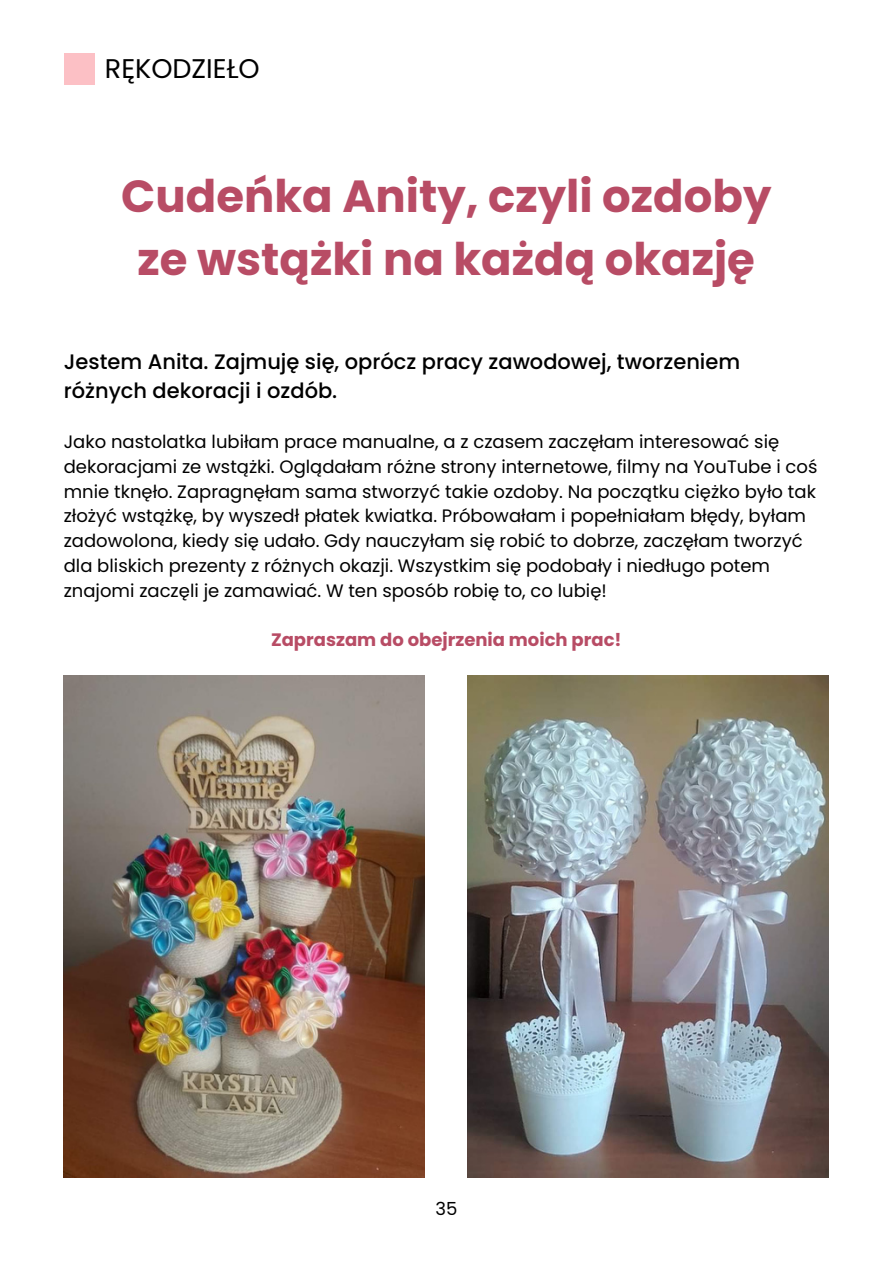
<style>
.page{position:relative;width:893px;height:1264px;background:#fff}
.page>*{position:absolute;margin:0;border:0;box-sizing:border-box;transform-origin:0 0}
.t1{font:700 45px "Poppins";color:#b84c65}
.t2{font:27px "Poppins";color:#000}
.t3{font:500 21px/29.2px "Poppins";color:#000}
.t4{font:18px/24.8px "Poppins";color:#000}
.t5{font:700 18px "Poppins";color:#b84c65}
</style>
<div class="page">
<div style="left:64px;top:53px;width:30px;height:32px;background:#fcc0c5"></div>
<img style="left:64px;top:675px;width:361px;height:502px">
<img style="left:467px;top:675px;width:361px;height:502px">
<p class="t2" style="left:105px;top:49px;width:156px">RĘKODZIEŁO</p>
<p class="t1" style="left:121px;top:165px;width:651px">Cudeńka Anity, czyli ozdoby</p>
<p class="t1" style="left:138px;top:228px;width:618px">ze wstążki na każdą okazję</p>
<p class="t3" style="left:64px;top:347px;width:678px">Jestem Anita. Zajmuję się, oprócz pracy zawodowej, tworzeniem różnych dekoracji i ozdób.</p>
<p class="t4" style="left:64px;top:429px;width:755px">Jako nastolatka lubiłam prace manualne, a z czasem zaczęłam interesować się dekoracjami ze wstążki. Oglądałam różne strony internetowe, filmy na YouTube i coś mnie tknęło. Zapragnęłam sama stworzyć takie ozdoby. Na początku ciężko było tak złożyć wstążkę, by wyszedł płatek kwiatka. Próbowałam i popełniałam błędy, byłam zadowolona, kiedy się udało. Gdy nauczyłam się robić to dobrze, zaczęłam tworzyć dla bliskich prezenty z różnych okazji. Wszystkim się podobały i niedługo potem znajomi zaczęli je zamawiać. W ten sposób robię to, co lubię!</p>
<p class="t5" style="left:271px;top:627px;width:352px">Zapraszam do obejrzenia moich prac!</p>
<p class="t4" style="left:435px;top:1195px;width:23px">35</p>
</div>
